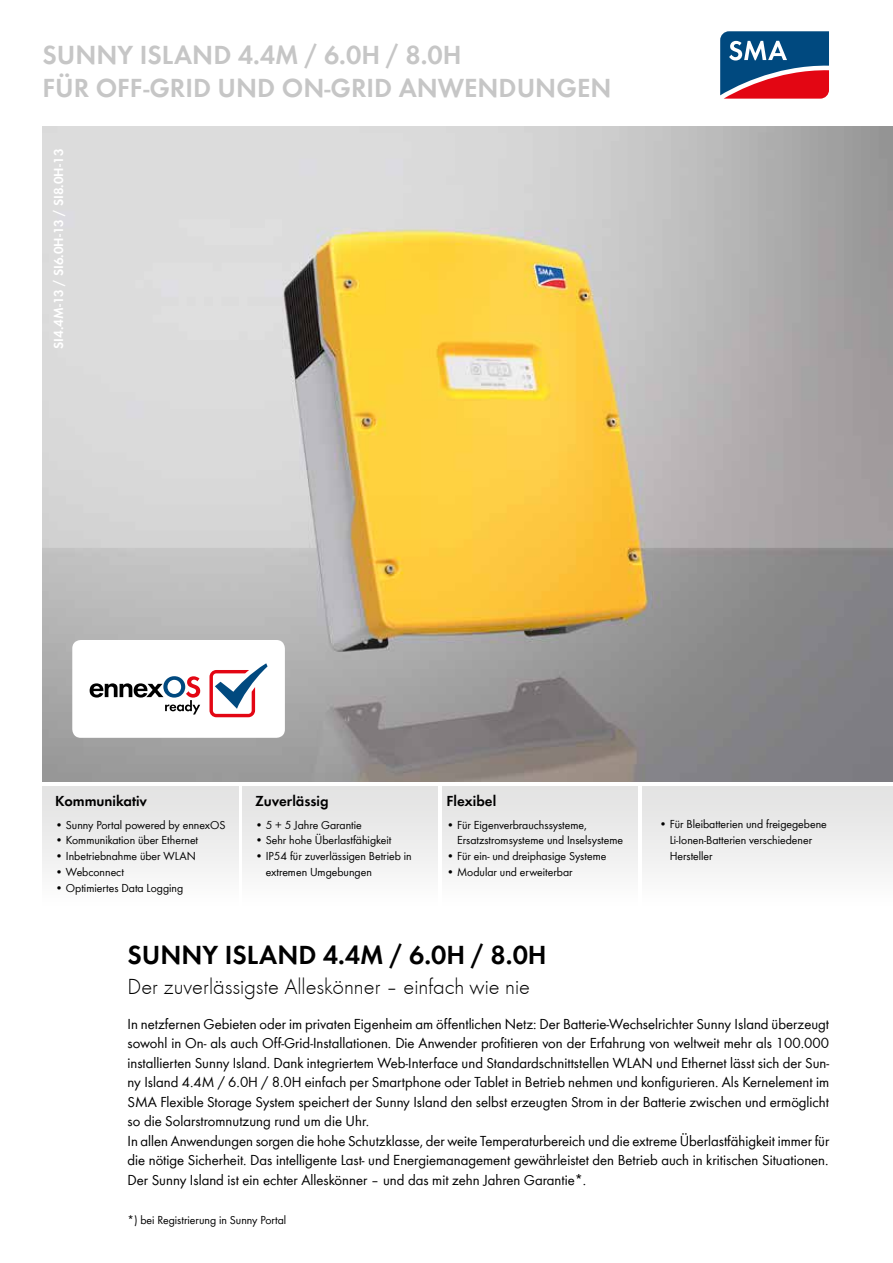
<style>
.page{position:relative;width:893px;height:1263px;background:#fff}
.page>*{position:absolute;margin:0;border:0;box-sizing:border-box;transform-origin:0 0}
.t1{font:600 27px/33px "SMA Futura Global";color:#c6c6c6}
.t2{font:600 27px "SMA Futura Global";color:#000}
.t3{font:300 22.5px "SMA Futura Global";color:#000}
.t4{font:15px/19.5px "SMA Futura Global";color:#000}
.t5{font:600 15px "SMA Futura Global";color:#000}
.t6{font:600 13.5px "SMA Futura Global";color:#fff}
.t7{font:12px/15.8px "SMA Futura Global";color:#000}
</style>
<div class="page">
<svg style="left:720px;top:31px;width:109px;height:68px;background:#655275"></svg>
<img style="left:43px;top:126px;width:850px;height:656px">
<div style="left:43px;top:787px;width:195px;height:119px;background:linear-gradient(to bottom,#e1e1e1,#fdfdfd)"></div>
<div style="left:242px;top:787px;width:196px;height:119px;background:linear-gradient(to bottom,#e1e1e1,#fdfdfd)"></div>
<div style="left:442px;top:787px;width:196px;height:119px;background:linear-gradient(to bottom,#e1e1e1,#fdfdfd)"></div>
<div style="left:642px;top:787px;width:251px;height:119px;background:linear-gradient(to bottom,#e1e1e1,#fdfdfd)"></div>
<div style="left:72px;top:640px;width:213px;height:98px;background:#fff;border-radius:9px"></div>
<svg style="left:90px;top:676px;width:110px;height:38px"></svg>
<svg style="left:209px;top:663px;width:59px;height:54px"></svg>
<h1 class="t1" style="left:43px;top:38px;width:570px">SUNNY ISLAND 4.4M / 6.0H / 8.0H<br>FÜR OFF-GRID UND ON-GRID ANWENDUNGEN</h1>
<p class="t6" style="left:51px;top:349px;width:201px;rotate:-90deg">SI4.4M-13 / SI6.0H-13 / SI8.0H-13</p>
<p class="t5" style="left:55px;top:792px;width:93px">Kommunikativ</p>
<p class="t7" style="left:55px;top:816px;width:172px">• Sunny Portal powered by ennexOS</p>
<p class="t7" style="left:55px;top:832px;width:144px">• Kommunikation über Ethernet</p>
<p class="t7" style="left:55px;top:848px;width:142px">• Inbetriebnahme über WLAN</p>
<p class="t7" style="left:55px;top:864px;width:70px">• Webconnect</p>
<p class="t7" style="left:55px;top:879px;width:130px">• Optimiertes Data Logging</p>
<p class="t5" style="left:255px;top:792px;width:75px">Zuverlässig</p>
<p class="t7" style="left:255px;top:816px;width:108px">• 5 + 5 Jahre Garantie</p>
<p class="t7" style="left:255px;top:832px;width:138px">• Sehr hohe Überlastfähigkeit</p>
<p class="t7" style="left:266px;top:848px;width:147px;text-indent:-11px">• IP54 für zuverlässigen Betrieb in extremen Umgebungen</p>
<p class="t5" style="left:446px;top:792px;width:51px">Flexibel</p>
<p class="t7" style="left:457px;top:816px;width:167px;text-indent:-11px">• Für Eigenverbrauchssysteme,<br>Ersatzstromsysteme und Inselsysteme</p>
<p class="t7" style="left:446px;top:848px;width:161px">• Für ein- und dreiphasige Systeme</p>
<p class="t7" style="left:446px;top:864px;width:128px">• Modular und erweiterbar</p>
<p class="t7" style="left:670px;top:816px;width:159px;text-indent:-11px">• Für Bleibatterien und freigegebene<br>Li-Ionen-Batterien verschiedener<br>Hersteller</p>
<h1 class="t2" style="left:128px;top:939px;width:421px">SUNNY ISLAND 4.4M / 6.0H / 8.0H</h1>
<h2 class="t3" style="left:128px;top:973px;width:404px">Der zuverlässigste Alleskönner – einfach wie nie</h2>
<p class="t4" style="left:128px;top:1014px;width:703px">In netzfernen Gebieten oder im privaten Eigenheim am öffentlichen Netz: Der Batterie-Wechselrichter Sunny Island überzeugt sowohl in On- als auch Off-Grid-Installationen. Die Anwender profitieren von der Erfahrung von weltweit mehr als 100.000 installierten Sunny Island. Dank integriertem Web-Interface und Standardschnittstellen WLAN und Ethernet lässt sich der Sun&shy;ny Island 4.4M / 6.0H / 8.0H einfach per Smartphone oder Tablet in Betrieb nehmen und konfigurieren. Als Kernelement im SMA Flexible Storage System speichert der Sunny Island den selbst erzeugten Strom in der Batterie zwischen und ermöglicht so die Solarstromnutzung rund um die Uhr.<br>In allen Anwendungen sorgen die hohe Schutzklasse, der weite Temperaturbereich und die extreme Überlastfähigkeit immer für die nötige Sicherheit. Das intelligente Last- und Energiemanagement gewährleistet den Betrieb auch in kritischen Situationen.<br>Der Sunny Island ist ein echter Alleskönner – und das mit zehn Jahren Garantie*.</p>
<p class="t7" style="left:128px;top:1212px;width:160px">*) bei Registrierung in Sunny Portal</p>
</div>
